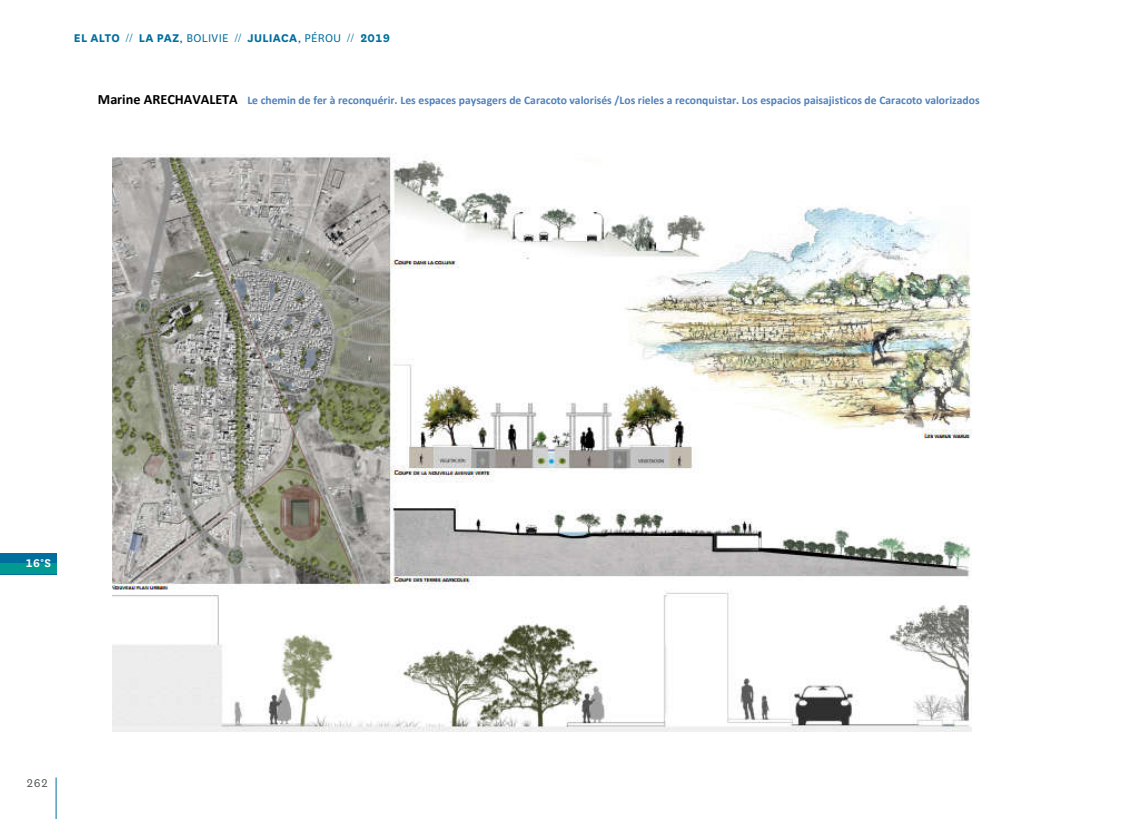
<style>
.page{position:relative;width:1141px;height:819px;background:#fff}
.page>*{position:absolute;margin:0;border:0;box-sizing:border-box;transform-origin:0 0}
.t1{font:700 13.12px "National";letter-spacing:.025em;color:#006f9e}
.t2{font:600 13.12px "National";color:#fff}
.t3{font:13.12px "National";color:#505456}
.t4{font:700 11.55px "Calibri";color:#4f81bd}
.s1{font-weight:300}
.s2{font-weight:400}
.s3{font-size:14.17px;color:#000}
</style>
<div class="page">
<div style="left:0;top:553px;width:56px;height:21px;background:#006f9e"></div>
<div style="left:0;top:563px;width:56px;height:11px;background:#009a93"></div>
<img style="left:112px;top:153px;width:860px;height:578px">
<hr style="left:56px;top:777px;width:1px;height:42px;background:#006f9e">
<p class="t1" style="left:74px;top:29px;width:318px">EL ALTO <span class="s1">//</span> LA PAZ<span class="s2">, BOLIVIE</span> <span class="s1">//</span> JULIACA<span class="s2">, PÉROU</span> <span class="s1">//</span> 2019</p>
<p class="t4" style="left:98px;top:93px;width:883px"><span class="s3">Marine ARECHAVALETA</span> Le chemin de fer à reconquérir. Les espaces paysagers de Caracoto valorisés /Los rieles a reconquistar. Los espacios paisajisticos de Caracoto valorizados</p>
<p class="t2" style="left:25px;top:554px;width:27px">16°S</p>
<p class="t3" style="left:26px;top:774px;width:23px">262</p>
</div>
